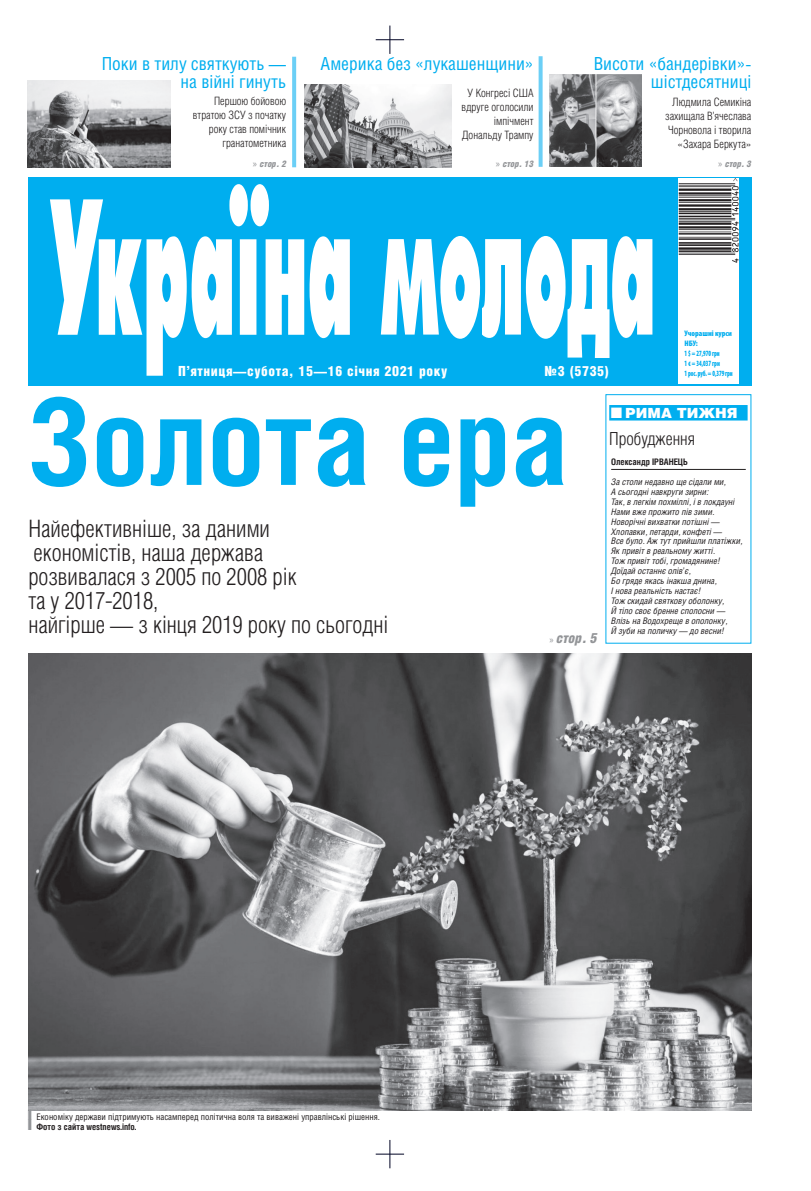
<style>
.page{position:relative;width:811px;height:1191px;background:#fff}
.page>*{position:absolute;margin:0;border:0;box-sizing:border-box;transform-origin:0 0}
.t1{font:700 120px "Helios Cond";color:#00aeef}
.t2{font:300 24px/24px "Helios Cond";color:#231f20}
.t3{font:18px/18.5px "Helios Cond";color:#00aeef;text-align:right}
.t4{font:300 18px "Helios Cond";color:#231f20}
.t5{font:900 14px "Helios Cond";letter-spacing:.04em;color:#fff}
.t6{font:900 14px "Helios";color:#fff}
.t7{font:italic 900 14px "Helios Cond";color:#939598}
.t8{font:300 11.5px/14px "Helios Cond";color:#231f20;text-align:right}
.t9{font:italic 9px/9.9px "Helios Cond";color:#231f20}
.t10{font:9px/9.9px "Helios Cond";color:#231f20}
.t11{font:italic 900 9px "Helios Cond";color:#939598}
.t12{font:700 9px "Helios Cond";color:#231f20}
.t13{font:900 condensed 8px/9.9px "Myriad Pro";color:#00aeef}
.s1{font-family:"Myriad Pro";font-weight:400;font-style:normal;font-size:10px}
.s2{font-weight:700}
</style>
<div class="page">
<div style="left:28px;top:177px;width:723px;height:209px;background:#00aeef"></div>
<svg style="left:50px;top:184px;width:300px;height:192px"></svg>
<svg style="left:381px;top:236px;width:271px;height:122px"></svg>
<div style="left:609px;top:405px;width:138px;height:15px;background:#00aeef"></div>
<svg style="left:376px;top:26px;width:28px;height:28px"></svg>
<svg style="left:376px;top:1140px;width:28px;height:28px"></svg>
<svg style="left:292px;top:57px;width:4px;height:110px"></svg>
<svg style="left:538px;top:56px;width:4px;height:111px"></svg>
<hr style="left:611px;top:469px;width:135px;height:1px;background:#231f20">
<div style="left:678px;top:178px;width:61px;height:206px;background:#fff"></div>
<img style="left:678px;top:178px;width:60px;height:85px">
<img style="left:28px;top:653px;width:723px;height:457px">
<img style="left:549px;top:75px;width:92px;height:91px">
<img style="left:305px;top:85px;width:146px;height:82px">
<img style="left:28px;top:80px;width:142px;height:87px">
<p class="t3" style="left:102px;top:56px;width:186px">Поки в тилу святкують — на війні гинуть</p>
<p class="t3" style="left:320px;top:56px;width:214px">Америка без «лукашенщини»</p>
<p class="t8" style="left:193px;top:95px;width:95px">Першою бойовою втратою ЗСУ з початку року став помічник гранатометника</p>
<p class="t8" style="left:461px;top:87px;width:73px">У Конгресі США вдруге оголосили імпічмент<br>Дональду Трампу</p>
<p class="t3" style="left:593px;top:56px;width:159px">Висоти «бандерівки»- шістдесятниці</p>
<p class="t8" style="left:665px;top:96px;width:88px">Людмила Семикіна захищала В’ячеслава<br>Чорновола і творила «Захара Беркута»</p>
<p class="t11" style="left:253px;top:161px;width:35px"><span class="s1">»</span> стор. 2</p>
<p class="t11" style="left:496px;top:161px;width:39px"><span class="s1">»</span> стор. 13</p>
<p class="t11" style="left:718px;top:160px;width:35px"><span class="s1">»</span> стор. 3</p>
<p class="t5" style="left:178px;top:366px;width:271px">П’ятниця—субота, 15—16 січня 2021 року</p>
<p class="t5" style="left:544px;top:366px;width:66px">№3 (5735)</p>
<p class="t13" style="left:684px;top:329px;width:50px">Учорашні курси<br>НБУ:<br>1 $ = 27,970 грн<br>1 € = 34,037 грн<br>1 рос. руб. = 0,379 грн</p>
<p class="t1" style="left:28px;top:399px;width:541px">Золота ера</p>
<p class="t2" style="left:28px;top:519px;width:361px">Найефективніше, за даними<br>економістів, наша держава<br>розвивалася з 2005 по 2008 рік<br>та у 2017-2018,<br>найгірше — з кінця 2019 року по сьогодні</p>
<p class="t7" style="left:549px;top:633px;width:49px"><span class="s1">»</span> стор. 5</p>
<p class="t6" style="left:610px;top:408px;width:129px">■ РИМА ТИЖНЯ</p>
<p class="t4" style="left:609px;top:432px;width:87px">Пробудження</p>
<p class="t12" style="left:611px;top:458px;width:78px">Олександр ІРВАНЕЦЬ</p>
<p class="t9" style="left:611px;top:477px;width:133px">За столи недавно ще сідали ми,<br>А сьогодні навкруги зирни:<br>Так, в легкім похміллі, і в локдауні<br>Нами вже прожито пів зими.<br>Новорічні вихватки потішні —<br>Хлопавки, петарди, конфеті —<br>Все було. Аж тут прийшли платіжки,<br>Як привіт в реальному житті.<br>Тож привіт тобі, громадянине!<br>Доїдай останнє олів’є,<br>Бо гряде якась інакша днина,<br>І нова реальність настає!<br>Тож скидай святкову оболонку,<br>Й тіло своє бренне сполосни —<br>Влізь на Водохреще в ополонку,<br>Й зуби на поличку — до весни!</p>
<p class="t10" style="left:36px;top:1112px;width:345px">Економіку держави підтримують насамперед політична воля та виважені управлінські рішення.<br><span class="s2">Фото з сайта westnews.info.</span></p>
</div>
